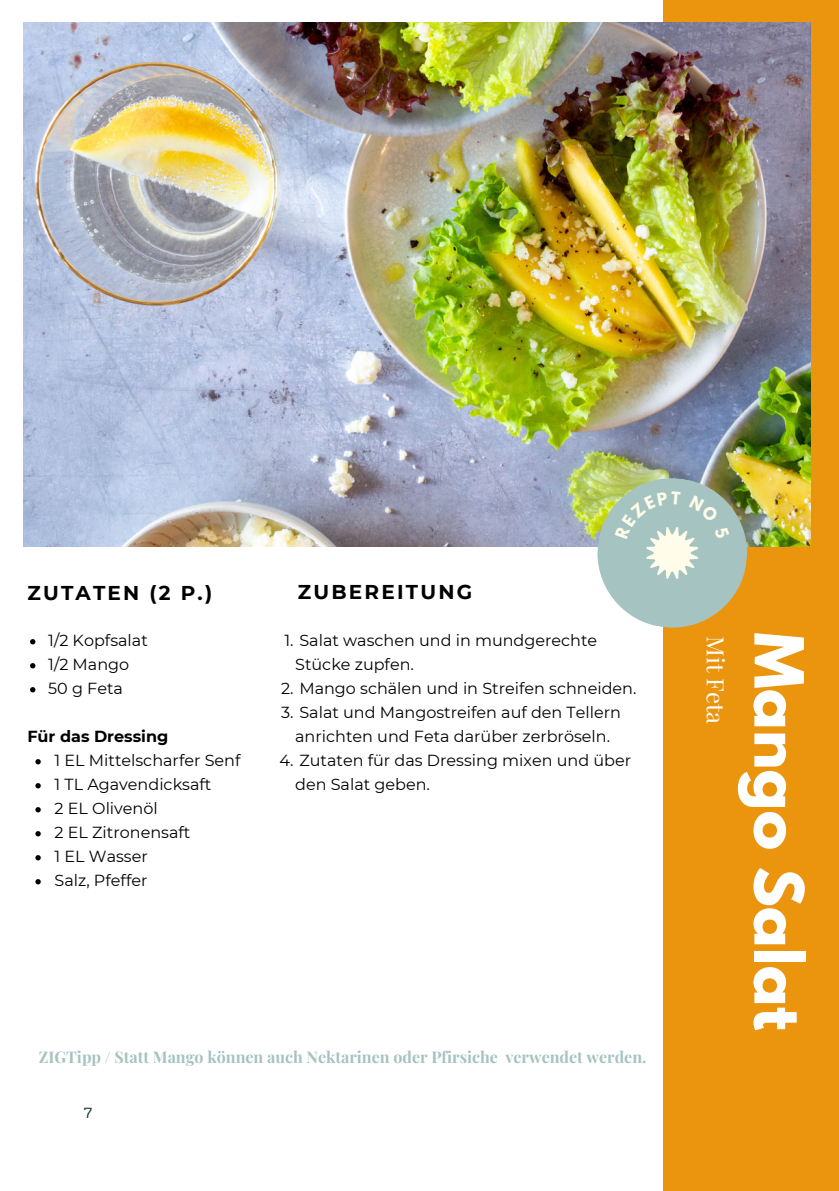
<style>
.page{position:relative;width:839px;height:1191px;background:#fff}
.page>*{position:absolute;margin:0;border:0;box-sizing:border-box;transform-origin:0 0}
.t1{font:700 60px "League Spartan";color:#fff}
.t2{font:23.8px "Playfair Display";color:#fff}
.t3{font:700 20px "Montserrat";letter-spacing:.11em;color:#000}
.t4{font:16px/24px "Montserrat";color:#000}
.t5{font:700 16px "Playfair Display";color:#a5c3c0}
.t6{font:700 16px "Montserrat";color:#000}
.t7{font:14.2px "Sanchez";color:#183b23}
</style>
<div class="page">
<div style="left:663px;top:0;width:175px;height:1191px;background:#eb940e"></div>
<img style="left:24px;top:23px;width:786px;height:523px">
<svg style="left:30px;top:639px;width:5px;height:5px"></svg>
<svg style="left:30px;top:663px;width:5px;height:5px"></svg>
<svg style="left:30px;top:687px;width:5px;height:5px"></svg>
<svg style="left:35px;top:759px;width:6px;height:5px"></svg>
<svg style="left:35px;top:783px;width:6px;height:5px"></svg>
<svg style="left:35px;top:807px;width:6px;height:5px"></svg>
<svg style="left:35px;top:831px;width:6px;height:5px"></svg>
<svg style="left:35px;top:855px;width:6px;height:5px"></svg>
<svg style="left:35px;top:879px;width:6px;height:5px"></svg>
<svg style="left:593px;top:474px;width:158px;height:154px;background:#b3c3ac"></svg>
<p class="t3" style="left:27px;top:581px;width:186px">ZUTATEN (2 P.)</p>
<p class="t4" style="left:48px;top:628px;width:101px">1/2 Kopfsalat</p>
<p class="t4" style="left:48px;top:652px;width:82px">1/2 Mango</p>
<p class="t4" style="left:48px;top:676px;width:76px">50 g Feta</p>
<p class="t6" style="left:27px;top:726px;width:142px">Für das Dressing</p>
<p class="t4" style="left:55px;top:748px;width:187px">1 EL Mittelscharfer Senf</p>
<p class="t4" style="left:55px;top:772px;width:158px">1 TL Agavendicksaft</p>
<p class="t4" style="left:55px;top:796px;width:105px">2 EL Olivenöl</p>
<h5 class="t4" style="left:55px;top:820px;width:137px">2 EL Zitronensaft</h5>
<p class="t4" style="left:55px;top:844px;width:95px">1 EL Wasser<br>Salz, Pfeffer</p>
<p class="t3" style="left:298px;top:579px;width:176px">ZUBEREITUNG</p>
<p class="t4" style="left:295px;top:628px;width:303px;text-indent:-11px">1. Salat waschen und in mundgerechte<br>Stücke zupfen.</p>
<p class="t4" style="left:281px;top:676px;width:357px">2. Mango schälen und in Streifen schneiden.</p>
<p class="t4" style="left:281px;top:700px;width:341px;text-align:center">3. Salat und Mangostreifen auf den Tellern anrichten und Feta darüber zerbröseln.</p>
<p class="t4" style="left:295px;top:748px;width:337px;text-indent:-16px">4. Zutaten für das Dressing mixen und über den Salat geben.</p>
<p class="t5" style="left:39px;top:1046px;width:609px">ZIGTipp / Statt Mango können auch Nektarinen oder Pfirsiche verwendet werden.</p>
<p class="t7" style="left:84px;top:1103px;width:10px">7</p>
<h2 class="t2" style="left:732px;top:636px;width:89px;rotate:90deg">Mit Feta</h2>
<h1 class="t1" style="left:808px;top:632px;width:400px;rotate:90deg">Mango Salat</h1>
</div>
